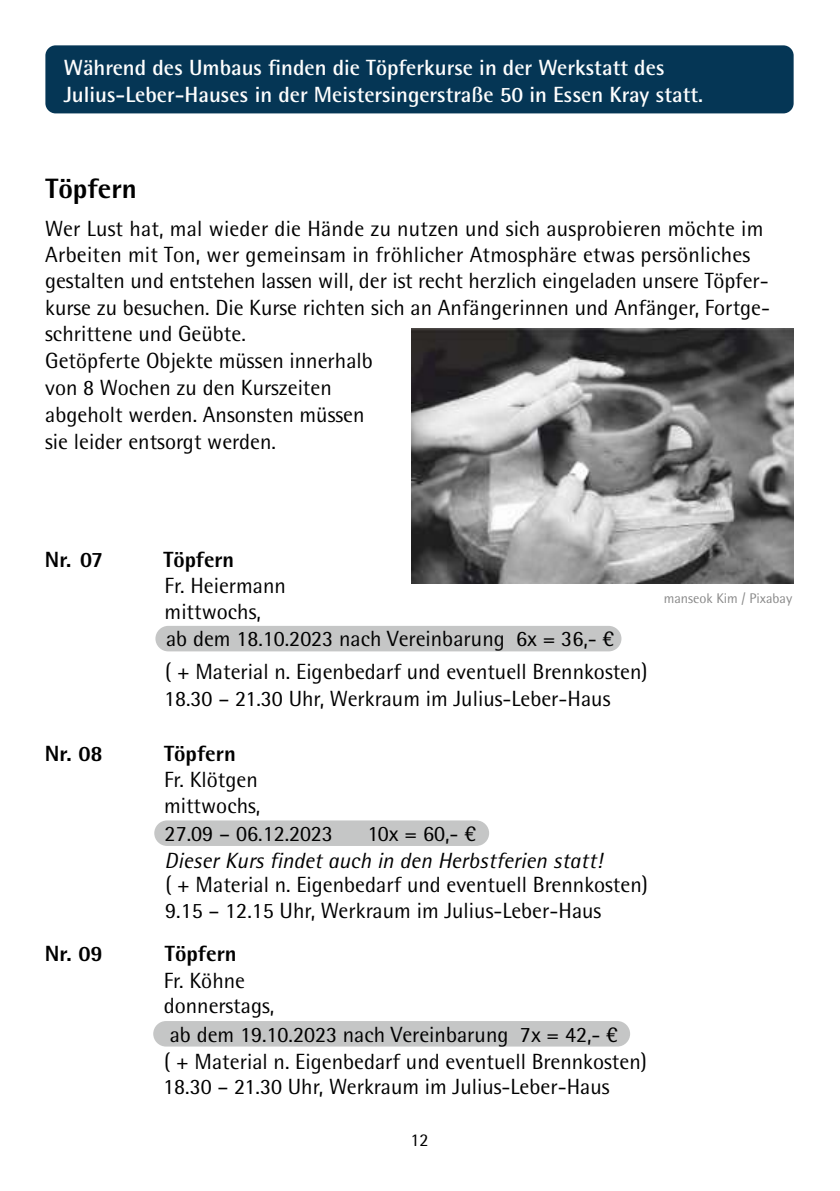
<style>
.page{position:relative;width:840px;height:1191px;background:#fff}
.page>*{position:absolute;margin:0;border:0;box-sizing:border-box;transform-origin:0 0}
.t1{font:800 28px "Rotis Semi Sans Std";color:#000}
.t2{font:22px/26.6px "Rotis Semi Sans Std";color:#000}
.t3{font:700 22px/26.4px "Rotis Semi Sans Std";color:#fefefe}
.t4{font:italic 22px "Rotis Semi Sans Std";color:#000}
.t5{font:800 22px "Rotis Semi Sans Std";color:#000}
.t6{font:18px "Rotis Semi Sans Std";color:#000}
.t7{font:14px "Rotis Semi Sans Std";color:#898989}
</style>
<div class="page">
<div style="left:155px;top:626px;width:466px;height:25px;background:#c5c6c6;border-radius:13px"></div>
<div style="left:45px;top:45px;width:748px;height:68px;background:#053655;border-radius:10px"></div>
<img style="left:411px;top:328px;width:382px;height:255px">
<div style="left:154px;top:820px;width:335px;height:26px;background:#c5c6c6;border-radius:13px"></div>
<div style="left:153px;top:1021px;width:476px;height:25px;background:#c5c6c6;border-radius:13px"></div>
<p class="t3" style="left:64px;top:57px;width:640px">Während des Umbaus finden die Töpferkurse in der Werkstatt des<br>Julius-Leber-Hauses in der Meistersingerstraße 50 in Essen Kray statt.</p>
<p class="t1" style="left:45px;top:179px;width:93px">Töpfern</p>
<p class="t2" style="left:45px;top:218px;width:726px">Wer Lust hat, mal wieder die Hände zu nutzen und sich ausprobieren möchte im Arbeiten mit Ton, wer gemeinsam in fröhlicher Atmosphäre etwas persönliches gestalten und entstehen lassen will, der ist recht herzlich eingeladen unsere Töpfer&shy;kurse zu besuchen. Die Kurse richten sich an Anfängerinnen und Anfänger, Fortge&shy;schrittene und Geübte.<br>Getöpferte Objekte müssen innerhalb<br>von 8 Wochen zu den Kurszeiten<br>abgeholt werden. Ansonsten müssen<br>sie leider entsorgt werden.</p>
<p class="t5" style="left:45px;top:551px;width:60px">Nr. 07</p>
<p class="t5" style="left:163px;top:551px;width:72px">Töpfern</p>
<p class="t2" style="left:164px;top:575px;width:123px">Fr. Heiermann mittwochs,</p>
<p class="t2" style="left:166px;top:627px;width:449px">ab dem 18.10.2023 nach Vereinbarung 6x = 36,- €</p>
<p class="t2" style="left:164px;top:661px;width:485px;line-height:27.2px">( + Material n. Eigenbedarf und eventuell Brennkosten)<br>18.30 – 21.30 Uhr, Werkraum im Julius-Leber-Haus</p>
<p class="t5" style="left:45px;top:745px;width:59px">Nr. 08</p>
<p class="t5" style="left:164px;top:745px;width:73px">Töpfern</p>
<p class="t2" style="left:164px;top:770px;width:98px;line-height:25.4px">Fr. Klötgen mittwochs,</p>
<p class="t2" style="left:164px;top:822px;width:170px">27.09 – 06.12.2023</p>
<p class="t2" style="left:367px;top:822px;width:110px">10x = 60,- €</p>
<p class="t4" style="left:164px;top:852px;width:439px">Dieser Kurs findet auch in den Herbstferien statt!</p>
<p class="t2" style="left:165px;top:875px;width:484px;line-height:25.4px">( + Material n. Eigenbedarf und eventuell Brennkosten)<br>9.15 – 12.15 Uhr, Werkraum im Julius-Leber-Haus</p>
<p class="t5" style="left:45px;top:945px;width:59px">Nr. 09</p>
<p class="t5" style="left:165px;top:945px;width:73px">Töpfern</p>
<p class="t2" style="left:164px;top:970px;width:112px;line-height:25.4px">Fr. Köhne donnerstags,</p>
<p class="t2" style="left:163px;top:1051px;width:485px;line-height:25.6px">( + Material n. Eigenbedarf und eventuell Brennkosten)<br>18.30 – 21.30 Uhr, Werkraum im Julius-Leber-Haus</p>
<p class="t2" style="left:170px;top:1023px;width:449px">ab dem 19.10.2023 nach Vereinbarung 7x = 42,- €</p>
<p class="t6" style="left:410px;top:1133px;width:20px">12</p>
<p class="t7" style="left:663px;top:593px;width:130px">manseok Kim / Pixabay</p>
</div>
